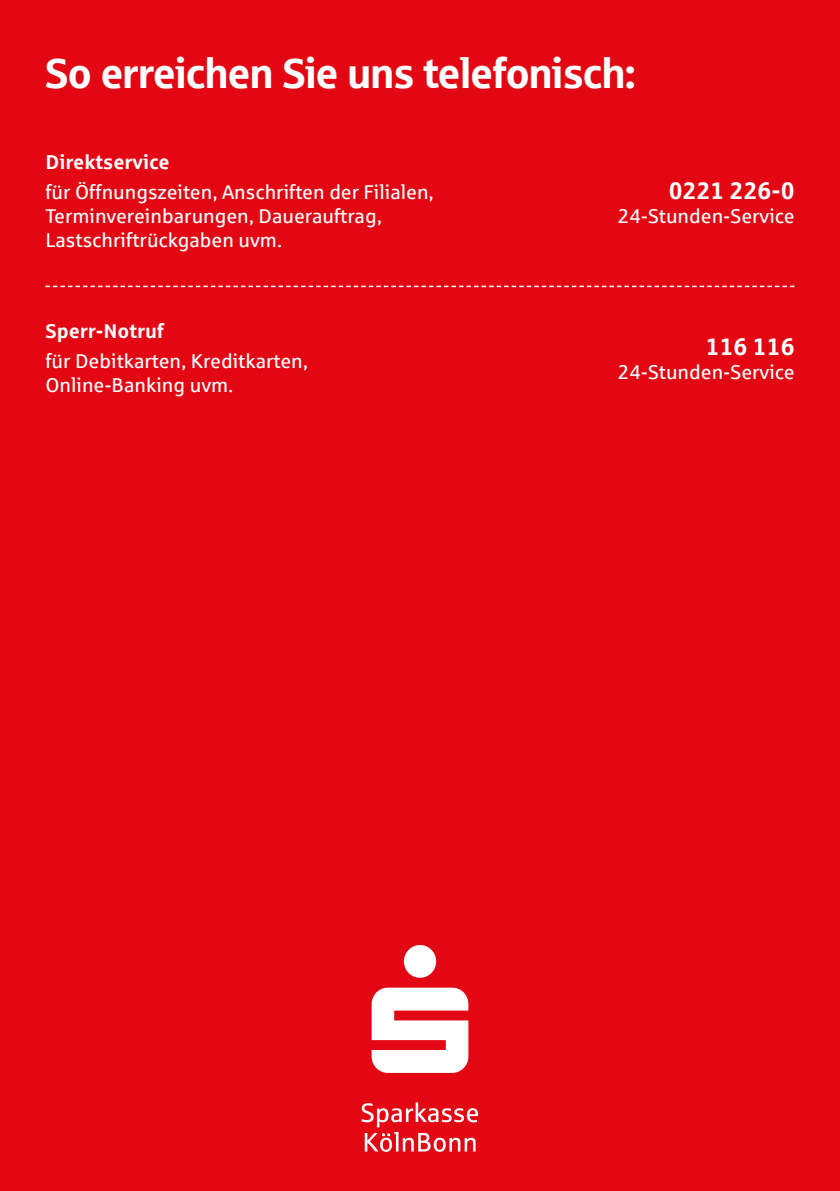
<style>
.page{position:relative;width:840px;height:1191px;background:#fff}
.page>*{position:absolute;margin:0;border:0;box-sizing:border-box;transform-origin:0 0}
.t1{font:42px "Sparkasse Head";color:#fff}
.t2{font:700 24px "Sparkasse Rg";color:#fff}
.t3{font:20px/24px "Sparkasse Rg";color:#fff}
.t4{font:700 20px "Sparkasse Rg";color:#fff}
</style>
<div class="page">
<div style="left:0;top:0;width:839px;height:1191px;background:#e30613"></div>
<svg style="left:371px;top:945px;width:97px;height:128px"></svg>
<svg style="left:361px;top:1102px;width:117px;height:49px"></svg>
<svg style="left:45px;top:286px;width:749px;height:1px"></svg>
<h1 class="t1" style="left:45px;top:46px;width:591px">So erreichen Sie uns telefonisch:</h1>
<p class="t4" style="left:45px;top:150px;width:126px">Direktservice</p>
<p class="t3" style="left:45px;top:179px;width:389px">für Öffnungszeiten, Anschriften der Filialen,<br>Terminvereinbarungen, Dauerauftrag,<br>Lastschriftrückgaben uvm.</p>
<p class="t4" style="left:45px;top:318px;width:120px">Sperr-Notruf</p>
<p class="t3" style="left:45px;top:348px;width:264px">für Debitkarten, Kreditkarten,<br>Online-Banking uvm.</p>
<p class="t2" style="left:668px;top:175px;width:127px">0221 226-0</p>
<p class="t3" style="left:617px;top:203px;width:178px">24-Stunden-Service</p>
<p class="t2" style="left:705px;top:331px;width:90px">116 116</p>
<p class="t3" style="left:617px;top:359px;width:178px">24-Stunden-Service</p>
</div>
